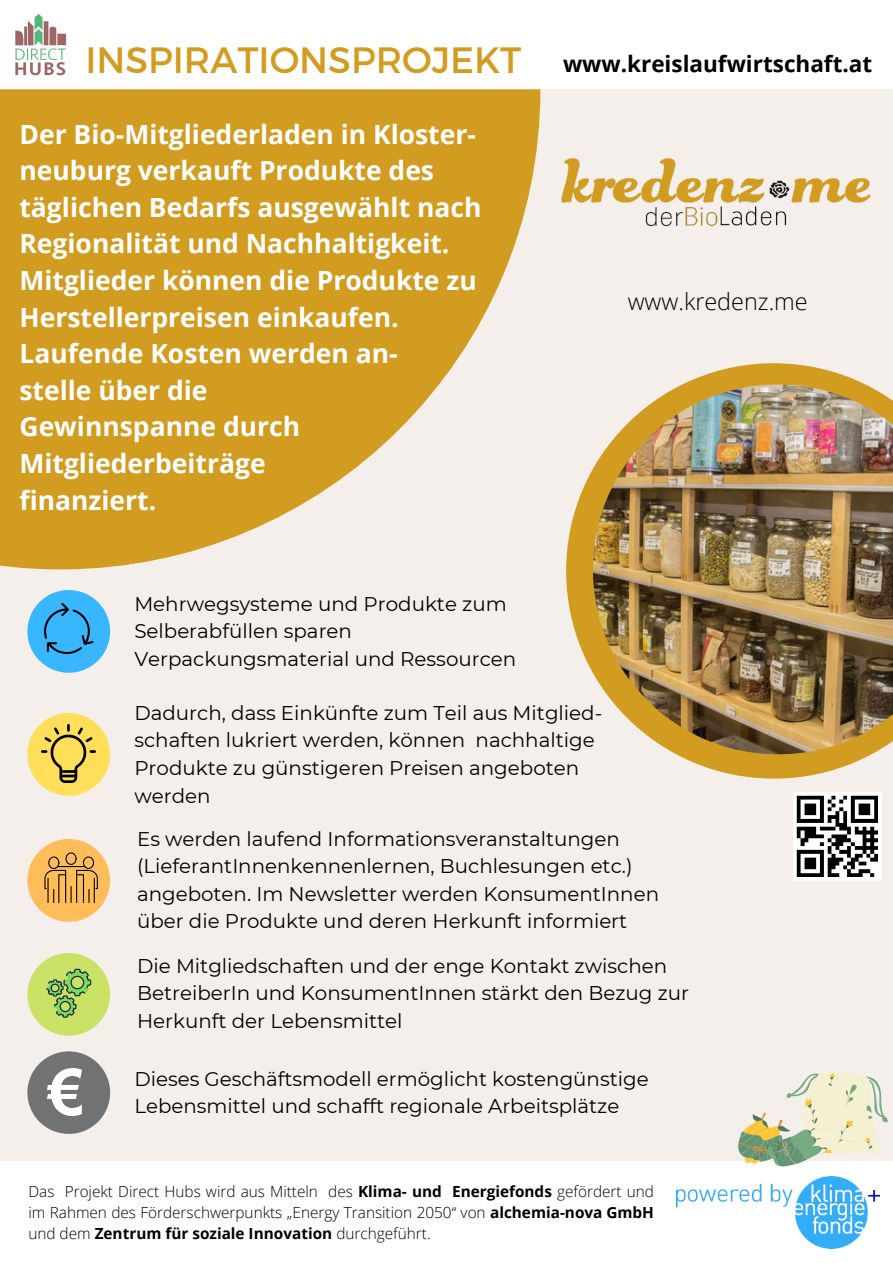
<style>
.page{position:relative;width:893px;height:1263px;background:#fff}
.page>*{position:absolute;margin:0;border:0;box-sizing:border-box;transform-origin:0 0}
.t1{font:36.6px "Montserrat";color:#d29c20}
.t2{font:700 26.47px/36.6px "Open Sans";color:#fff}
.t3{font:300 23.4px "Open Sans";color:#000}
.t4{font:700 22.5px "Open Sans";color:#000}
.t5{font:19.8px/27.6px "Montserrat";color:#000}
.t6{font:300 15.3px/21.4px "Open Sans";color:#000;text-align:justify}
.s1{font-weight:700}
</style>
<div class="page">
<div style="left:0;top:89px;width:893px;height:1071px;background:#f5efec"></div>
<svg style="left:0;top:89px;width:540px;height:480px;fill:#d29c20"></svg>
<svg style="left:566px;top:363px;width:306px;height:416px"></svg>
<img style="left:676px;top:1176px;width:203px;height:73px">
<img style="left:593px;top:384px;width:300px;height:370px">
<img style="left:15px;top:14px;width:52px;height:62px">
<div style="left:27px;top:590px;width:83px;height:83px;background:#38b6ff;border-radius:50%"></div>
<div style="left:27px;top:713px;width:83px;height:83px;background:#ffde59;border-radius:50%"></div>
<div style="left:27px;top:839px;width:83px;height:83px;background:#ffbd59;border-radius:50%"></div>
<svg style="left:44px;top:852px;width:54px;height:51px"></svg>
<svg style="left:44px;top:603px;width:49px;height:51px"></svg>
<img style="left:42px;top:725px;width:54px;height:58px">
<div style="left:27px;top:953px;width:83px;height:83px;background:#c9e265;border-radius:50%"></div>
<svg style="left:46px;top:969px;width:45px;height:49px"></svg>
<div style="left:27px;top:1051px;width:83px;height:83px;background:#717273;border-radius:50%"></div>
<svg style="left:47px;top:1068px;width:35px;height:48px"></svg>
<img style="left:561px;top:158px;width:310px;height:69px">
<img style="left:793px;top:792px;width:88px;height:88px">
<svg style="left:738px;top:1072px;width:150px;height:95px"></svg>
<p class="t1" style="left:86px;top:36px;width:437px">INSPIRATIONSPROJEKT</p>
<p class="t4" style="left:563px;top:48px;width:311px">www.kreislaufwirtschaft.at</p>
<p class="t2" style="left:19px;top:115px;width:463px">Der Bio-Mitgliederladen in Kloster&shy;neuburg verkauft Produkte des täglichen Bedarfs ausgewählt nach Regionalität und Nachhaltigkeit.<br>Mitglieder können die Produkte zu Herstellerpreisen einkaufen.</p>
<p class="t2" style="left:19px;top:335px;width:380px">Laufende Kosten werden an-</p>
<p class="t2" style="left:19px;top:371px;width:189px">stelle über die</p>
<p class="t2" style="left:19px;top:408px;width:282px">Gewinnspanne durch</p>
<p class="t2" style="left:19px;top:444px;width:248px">Mitgliederbeiträge</p>
<p class="t2" style="left:19px;top:481px;width:138px">finanziert.</p>
<p class="t3" style="left:627px;top:285px;width:181px">www.kredenz.me</p>
<p class="t5" style="left:134px;top:590px;width:374px">Mehrwegsysteme und Produkte zum</p>
<p class="t5" style="left:134px;top:617px;width:383px">Selberabfüllen sparen<br>Verpackungsmaterial und Ressourcen</p>
<p class="t5" style="left:134px;top:699px;width:469px">Dadurch, dass Einkünfte zum Teil aus Mitglied-</p>
<p class="t5" style="left:134px;top:726px;width:462px">schaften lukriert werden, können nachhaltige</p>
<p class="t5" style="left:134px;top:754px;width:446px">Produkte zu günstigeren Preisen angeboten werden</p>
<p class="t5" style="left:137px;top:825px;width:523px">Es werden laufend Informationsveranstaltungen (LieferantInnenkennenlernen, Buchlesungen etc.) angeboten. Im Newsletter werden KonsumentInnen über die Produkte und deren Herkunft informiert</p>
<p class="t5" style="left:137px;top:951px;width:553px">Die Mitgliedschaften und der enge Kontakt zwischen<br>BetreiberIn und KonsumentInnen stärkt den Bezug zur<br>Herkunft der Lebensmittel</p>
<p class="t5" style="left:134px;top:1065px;width:516px">Dieses Geschäftsmodell ermöglicht kostengünstige<br>Lebensmittel und schafft regionale Arbeitsplätze</p>
<p class="t6" style="left:28px;top:1180px;width:627px">Das Projekt Direct Hubs wird aus Mitteln des <span class="s1">Klima- und Energiefonds</span> gefördert und im Rahmen des Förderschwerpunkts „Energy Transition 2050“ von <span class="s1">alchemia-nova GmbH </span>und dem <span class="s1">Zentrum für soziale Innovation</span> durchgeführt.</p>
</div>
